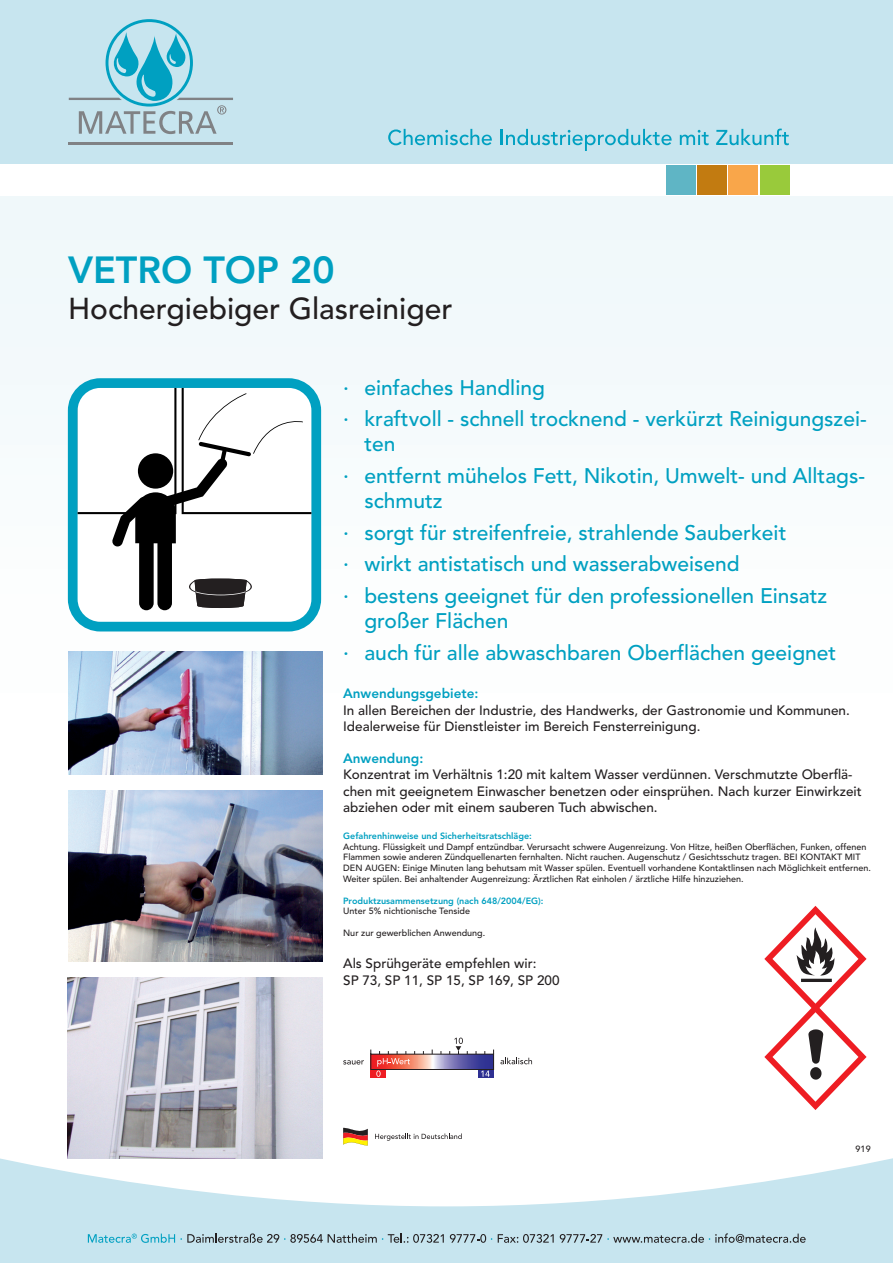
<style>
.page{position:relative;width:893px;height:1263px;background:#fff}
.page>*{position:absolute;margin:0;border:0;box-sizing:border-box;transform-origin:0 0}
.t1{font:800 37.5px "Avenir LT";color:#00a0c1}
.t2{font:500 30px "Avenir LT";color:#231f20}
.Aufzählung_Auslobung{font:500 21px/25.2px "Avenir LT";color:#00a0c1}
.t3{font:500 13.5px/16.2px "Avenir LT";color:#231f20}
.t4{font:800 13.5px "Avenir LT";color:#00a0c1}
.t5{font:500 9px/10.8px "Avenir LT";color:#231f20}
.t6{font:800 9px "Avenir LT";color:#00a0c1}
</style>
<div class="page">
<div style="left:0;top:197px;width:893px;height:1066px;background:linear-gradient(to right,#f4f9fb,#fcfefe)"></div>
<svg style="left:0;top:1116px;width:893px;height:147px;fill:#c7e5ef"></svg>
<div style="left:0;top:0;width:893px;height:164px;background:#c7e5ef"></div>
<div style="left:666px;top:165px;width:30px;height:30px;background:#5fb5c5"></div>
<div style="left:697px;top:165px;width:30px;height:30px;background:#c27b11"></div>
<div style="left:728px;top:165px;width:30px;height:30px;background:#f9a64a"></div>
<div style="left:760px;top:165px;width:29px;height:30px;background:#99ca3b"></div>
<svg style="left:388px;top:129px;width:104px;height:16px"></svg>
<svg style="left:501px;top:129px;width:171px;height:22px"></svg>
<svg style="left:680px;top:130px;width:29px;height:15px"></svg>
<svg style="left:716px;top:129px;width:73px;height:16px"></svg>
<hr style="left:69px;top:143px;width:164px;height:2px;background:#808285">
<svg style="left:69px;top:19px;width:164px;height:115px"></svg>
<svg style="left:88px;top:1233px;width:356px;height:10px"></svg>
<svg style="left:450px;top:1234px;width:42px;height:9px"></svg>
<svg style="left:498px;top:1234px;width:56px;height:9px"></svg>
<svg style="left:560px;top:1233px;width:246px;height:10px"></svg>
<img style="left:68px;top:652px;width:254px;height:123px">
<img style="left:69px;top:791px;width:253px;height:171px">
<img style="left:68px;top:978px;width:254px;height:181px">
<svg style="left:375px;top:1133px;width:87px;height:8px"></svg>
<svg style="left:343px;top:1128px;width:25px;height:17px"></svg>
<svg style="left:68px;top:378px;width:253px;height:253px"></svg>
<div style="left:157px;top:536px;width:15px;height:74px;background:#000;border-radius:7px"></div>
<div style="left:139px;top:536px;width:15px;height:74px;background:#000;border-radius:7px"></div>
<svg style="left:78px;top:388px;width:233px;height:158px"></svg>
<svg style="left:186px;top:578px;width:69px;height:31px"></svg>
<svg style="left:764px;top:906px;width:103px;height:204px"></svg>
<div style="left:478px;top:1069px;width:15px;height:9px;background:#2e3092"></div>
<div style="left:371px;top:1069px;width:15px;height:9px;background:#ee1d23"></div>
<svg style="left:343px;top:1060px;width:21px;height:4px"></svg>
<svg style="left:500px;top:1058px;width:32px;height:6px"></svg>
<svg style="left:370px;top:1037px;width:124px;height:40px"></svg>
<p class="t1" style="left:68px;top:248px;width:268px">VETRO TOP 20</p>
<p class="t2" style="left:68px;top:292px;width:386px">Hochergiebiger Glasreiniger</p>
<p class="Aufzählung_Auslobung" style="left:343px;top:375px;width:203px">· einfaches Handling</p>
<p class="Aufzählung_Auslobung" style="left:364px;top:407px;width:504px;text-indent:-21px">· kraftvoll - schnell trocknend - verkürzt Reinigungszei&shy;ten</p>
<p class="Aufzählung_Auslobung" style="left:364px;top:464px;width:502px;text-indent:-21px">· entfernt mühelos Fett, Nikotin, Umwelt- und Alltags&shy;schmutz</p>
<p class="Aufzählung_Auslobung" style="left:343px;top:520px;width:445px">· sorgt für streifenfreie, strahlende Sauberkeit</p>
<p class="Aufzählung_Auslobung" style="left:343px;top:552px;width:398px">· wirkt antistatisch und wasserabweisend</p>
<p class="Aufzählung_Auslobung" style="left:364px;top:583px;width:464px;text-indent:-21px">· bestens geeignet für den professionellen Einsatz großer Flächen</p>
<p class="Aufzählung_Auslobung" style="left:343px;top:640px;width:495px">· auch für alle abwaschbaren Oberflächen geeignet</p>
<p class="t4" style="left:343px;top:686px;width:137px">Anwendungsgebiete:</p>
<p class="t3" style="left:343px;top:702px;width:508px">In allen Bereichen der Industrie, des Handwerks, der Gastronomie und Kommunen.<br>Idealerweise für Dienstleister im Bereich Fensterreinigung.</p>
<p class="t4" style="left:343px;top:750px;width:82px">Anwendung:</p>
<p class="t3" style="left:343px;top:767px;width:520px">Konzentrat im Verhältnis 1:20 mit kaltem Wasser verdünnen. Verschmutzte Oberflä&shy;chen mit geeignetem Einwascher benetzen oder einsprühen. Nach kurzer Einwirkzeit abziehen oder mit einem sauberen Tuch abwischen.</p>
<p class="t6" style="left:343px;top:830px;width:190px">Gefahrenhinweise und Sicherheitsratschläge:</p>
<p class="t5" style="left:343px;top:841px;width:529px">Achtung. Flüssigkeit und Dampf entzündbar. Verursacht schwere Augenreizung. Von Hitze, heißen Oberflächen, Funken, offenen Flammen sowie anderen Zündquellenarten fernhalten. Nicht rauchen. Augenschutz / Gesichtsschutz tragen. BEI KONTAKT MIT DEN AUGEN: Einige Minuten lang behutsam mit Wasser spülen. Eventuell vorhandene Kontaktlinsen nach Möglichkeit entfernen.<br>Weiter spülen. Bei anhaltender Augenreizung: Ärztlichen Rat einholen / ärztliche Hilfe hinzuziehen.</p>
<p class="t6" style="left:343px;top:895px;width:202px">Produktzusammensetzung (nach 648/2004/EG):</p>
<p class="t5" style="left:343px;top:906px;width:128px">Unter 5% nichtionische Tenside</p>
<p class="t5" style="left:343px;top:928px;width:144px">Nur zur gewerblichen Anwendung.</p>
<p class="t3" style="left:343px;top:956px;width:195px">Als Sprühgeräte empfehlen wir:</p>
<p class="t3" style="left:343px;top:972px;width:218px">SP 73, SP 11, SP 15, SP 169, SP 200</p>
<p class="t5" style="left:856px;top:1144px;width:17px">919</p>
</div>
